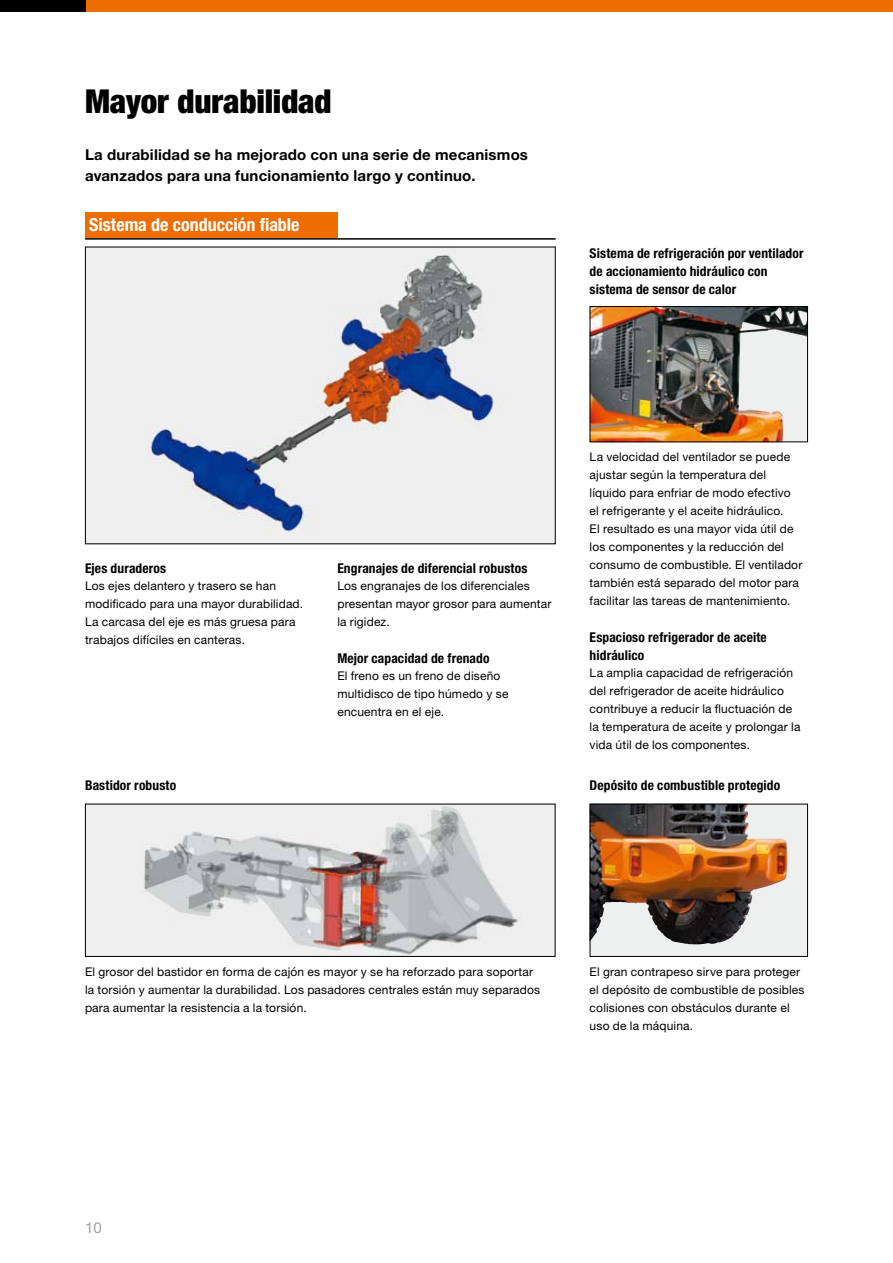
<style>
.page{position:relative;width:893px;height:1263px;background:#fff}
.page>*{position:absolute;margin:0;border:0;box-sizing:border-box;transform-origin:0 0}
.t1{font:900 condensed 33px "Helvetica Neue";letter-spacing:-.005em;color:#000}
.t2{font:700 condensed 18px "Helvetica Neue";color:#fff}
.t3{font:700 15px/21px "Helvetica Neue";letter-spacing:.015em;color:#000}
.t4{font:15px "Helvetica Neue";color:#9f9fa0}
.t5{font:700 condensed 13.5px/18px "Helvetica Neue";letter-spacing:.01em;color:#000}
.t6{font:12px/18px "Helvetica Neue";letter-spacing:.015em;color:#000}
</style>
<div class="page">
<img style="left:87px;top:249px;width:467px;height:293px">
<div style="left:85px;top:247px;width:471px;height:297px;border:1px solid #000"></div>
<div style="left:590px;top:804px;width:217px;height:152px;background:#eeefef"></div>
<img style="left:592px;top:806px;width:195px;height:138px">
<div style="left:590px;top:804px;width:218px;height:153px;border:1px solid #000"></div>
<img style="left:592px;top:308px;width:214px;height:132px">
<div style="left:590px;top:306px;width:218px;height:136px;border:1px solid #000"></div>
<img style="left:87px;top:806px;width:466px;height:149px">
<div style="left:85px;top:804px;width:470px;height:153px;border:1px solid #000"></div>
<div style="left:0;top:0;width:893px;height:11px;background:#ed6d00"></div>
<div style="left:0;top:0;width:85px;height:11px;background:#000"></div>
<div style="left:85px;top:213px;width:252px;height:25px;background:#ed6d00"></div>
<hr style="left:85px;top:238px;width:471px;height:2px;background:#000">
<h1 class="t1" style="left:85px;top:81px;width:248px">Mayor durabilidad</h1>
<p class="t3" style="left:85px;top:143px;width:444px">La durabilidad se ha mejorado con una serie de mecanismos avanzados para una funcionamiento largo y continuo.</p>
<h2 class="t2" style="left:89px;top:214px;width:212px">Sistema de conducción fiable</h2>
<p class="t5" style="left:590px;top:244px;width:215px">Sistema de refrigeración por ventilador de accionamiento hidráulico con sistema de sensor de calor</p>
<p class="t5" style="left:85px;top:559px;width:83px">Ejes duraderos</p>
<p class="t6" style="left:85px;top:576px;width:220px">Los ejes delantero y trasero se han modificado para una mayor durabilidad.<br>La carcasa del eje es más gruesa para trabajos difíciles en canteras.</p>
<p class="t5" style="left:337px;top:559px;width:192px">Engranajes de diferencial robustos</p>
<p class="t6" style="left:337px;top:576px;width:216px">Los engranajes de los diferenciales presentan mayor grosor para aumentar la rigidez.</p>
<p class="t5" style="left:337px;top:649px;width:154px">Mejor capacidad de frenado</p>
<p class="t6" style="left:337px;top:666px;width:173px">El freno es un freno de diseño multidisco de tipo húmedo y se encuentra en el eje.</p>
<p class="t6" style="left:590px;top:448px;width:214px">La velocidad del ventilador se puede ajustar según la temperatura del líquido para enfriar de modo efectivo el refrigerante y el aceite hidráulico.<br>El resultado es una mayor vida útil de los componentes y la reducción del consumo de combustible. El ventilador también está separado del motor para facilitar las tareas de mantenimiento.</p>
<p class="t5" style="left:590px;top:628px;width:179px">Espacioso refrigerador de aceite hidráulico</p>
<p class="t6" style="left:590px;top:664px;width:212px">La amplia capacidad de refrigeración del refrigerador de aceite hidráulico contribuye a reducir la fluctuación de la temperatura de aceite y prolongar la vida útil de los componentes.</p>
<p class="t5" style="left:85px;top:776px;width:93px">Bastidor robusto</p>
<p class="t5" style="left:590px;top:776px;width:192px">Depósito de combustible protegido</p>
<p class="t6" style="left:85px;top:962px;width:457px">El grosor del bastidor en forma de cajón es mayor y se ha reforzado para soportar la torsión y aumentar la durabilidad. Los pasadores centrales están muy separados para aumentar la resistencia a la torsión.</p>
<p class="t6" style="left:590px;top:962px;width:216px">El gran contrapeso sirve para proteger el depósito de combustible de posibles colisiones con obstáculos durante el uso de la máquina.</p>
<p class="t4" style="left:85px;top:1219px;width:18px">10</p>
</div>
